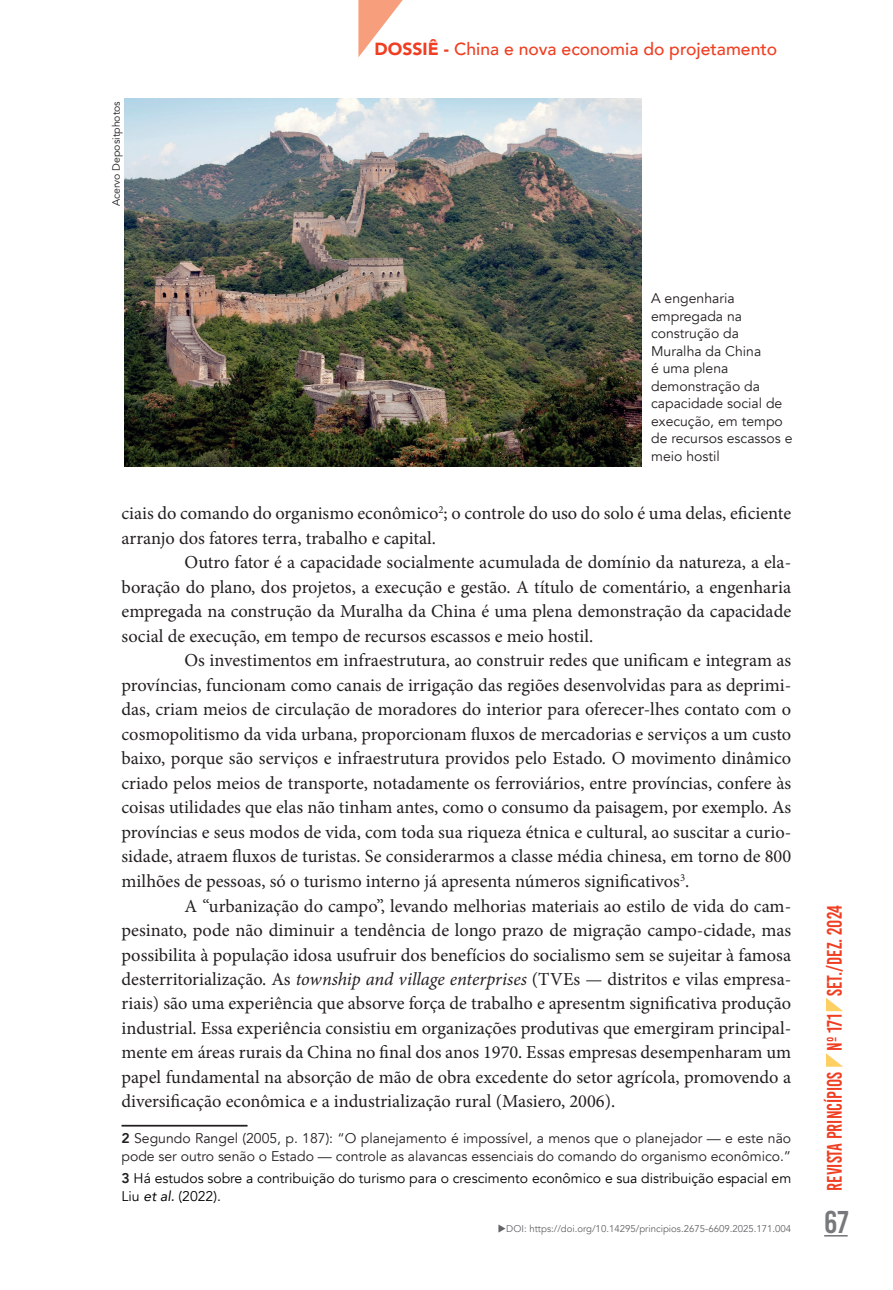
<style>
.page{position:relative;width:893px;height:1290px;background:#fff}
.page>*{position:absolute;margin:0;border:0;box-sizing:border-box;transform-origin:0 0}
.t1{font:31.5px "Bebas Kai";color:#76787b}
.t2{font:21px "Bebas Kai";color:#ef3e22;scale:.9 1}
.t3{font:18.38px/24.5px "Minion Pro";color:#231f20;text-align:justify}
.t4{font:500 17.5px "Avenir";color:#ef3e22}
.t5{font:14px/17.5px "Avenir";color:#231f20}
.t6{font:14px/17.5px "Avenir";color:#000001}
.t7{font:10.5px "Avenir";color:#231f20}
.t8{font:9.8px "Avenir";color:#636366}
.s1{font-weight:900}
.s2{font-style:italic}
.s3{font-weight:800}
.s4{font-weight:800;color:#231f20}
</style>
<div class="page">
<svg style="left:824px;top:1235px;width:24px;height:1px"></svg>
<svg style="left:826px;top:1053px;width:17px;height:14px"></svg>
<svg style="left:826px;top:998px;width:17px;height:13px"></svg>
<svg style="left:358px;top:0;width:45px;height:57px"></svg>
<hr style="left:122px;top:1125px;width:126px;height:1px;background:#231f20">
<img style="left:124px;top:98px;width:517px;height:368px">
<p class="t7" style="left:110px;top:206px;width:107px;rotate:-90deg">Acervo Depositphotos</p>
<p class="t4" style="left:375px;top:33px;width:404px"><span class="s1">DOSSIÊ -</span> China e nova economia do projetamento</p>
<p class="t5" style="left:651px;top:290px;width:143px">A engenharia empregada na construção da<br>Muralha da China<br>é uma plena demonstração da capacidade social de execução, em tempo de recursos escassos e meio hostil</p>
<p class="t3" style="left:122px;top:501px;width:671px">ciais do comando do organismo econômico<sup>2</sup>; o controle do uso do solo é uma delas, eficiente arranjo dos fatores terra, trabalho e capital.</p>
<p class="t3" style="left:122px;top:550px;width:671px;text-indent:63px">Outro fator é a capacidade socialmente acumulada de domínio da natureza, a ela&shy;boração do plano, dos projetos, a execução e gestão. A título de comentário, a engenharia empregada na construção da Muralha da China é uma plena demonstração da capacidade social de execução, em tempo de recursos escassos e meio hostil.</p>
<p class="t3" style="left:122px;top:648px;width:671px;text-indent:63px">Os investimentos em infraestrutura, ao construir redes que unificam e integram as províncias, funcionam como canais de irrigação das regiões desenvolvidas para as deprimi&shy;das, criam meios de circulação de moradores do interior para oferecer-lhes contato com o cosmopolitismo da vida urbana, proporcionam fluxos de mercadorias e serviços a um custo baixo, porque são serviços e infraestrutura providos pelo Estado. O movimento dinâmico criado pelos meios de transporte, notadamente os ferroviários, entre províncias, confere às coisas utilidades que elas não tinham antes, como o consumo da paisagem, por exemplo. As províncias e seus modos de vida, com toda sua riqueza étnica e cultural, ao suscitar a curio&shy;sidade, atraem fluxos de turistas. Se considerarmos a classe média chinesa, em torno de 800 milhões de pessoas, só o turismo interno já apresenta números significativos<sup>3</sup>.</p>
<p class="t3" style="left:122px;top:893px;width:671px;text-indent:63px">A “urbanização do campo”, levando melhorias materiais ao estilo de vida do cam&shy;pesinato, pode não diminuir a tendência de longo prazo de migração campo-cidade, mas possibilita à população idosa usufruir dos benefícios do socialismo sem se sujeitar à famosa desterritorialização. As <span class="s2">township and village enterprises</span> (TVEs — distritos e vilas empresa&shy;riais) são uma experiência que absorve força de trabalho e apresentm significativa produção industrial. Essa experiência consistiu em organizações produtivas que emergiram principal&shy;mente em áreas rurais da China no final dos anos 1970. Essas empresas desempenharam um papel fundamental na absorção de mão de obra excedente do setor agrícola, promovendo a diversificação econômica e a industrialização rural (Masiero, 2006).</p>
<p class="t5" style="left:122px;top:1130px;width:671px"><span class="s3">2</span> Segundo Rangel (2005, p. 187): “O planejamento é impossível, a menos que o planejador — e este não pode ser outro senão o Estado — controle as alavancas essenciais do comando do organismo econômico.”</p>
<p class="t6" style="left:122px;top:1170px;width:671px"><span class="s4">3</span> Há estudos sobre a contribuição do turismo para o crescimento econômico e sua distribuição espacial em<br>Liu <span class="s2">et al.</span> (2022).</p>
<p class="t8" style="left:498px;top:1223px;width:295px">◆DOI: https://doi.org/10.14295/principios.2675-6609.2025.171.004</p>
<p class="t2" style="left:823px;top:1191px;width:319px;rotate:-90deg">Revista Princípios nº 171 set./dez. 2024</p>
<h1 class="t1" style="left:824px;top:1205px;width:26px">67</h1>
</div>
